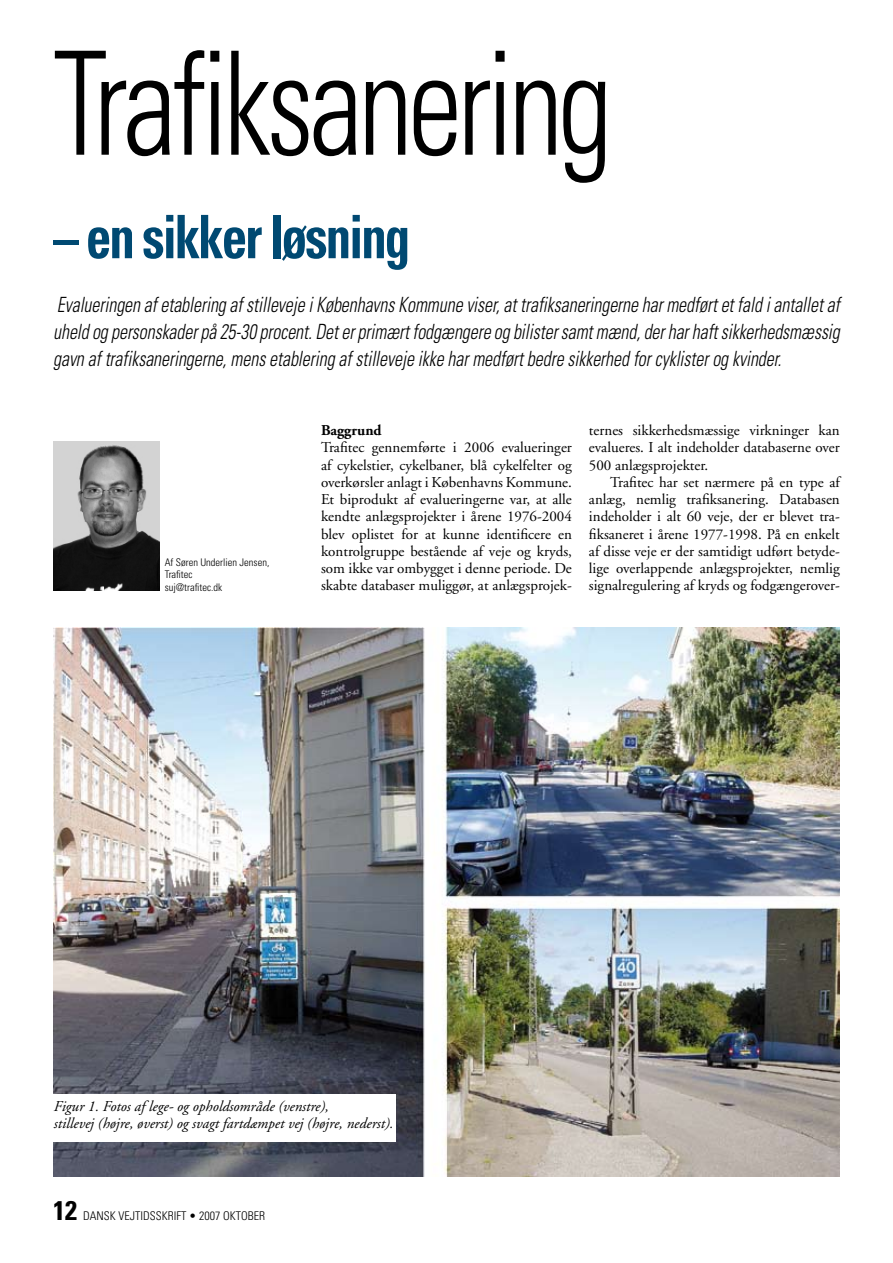
<style>
.page{position:relative;width:893px;height:1263px;background:#fff}
.page>*{position:absolute;margin:0;border:0;box-sizing:border-box;transform-origin:0 0}
.t1{font:300 condensed 144px "Univers";letter-spacing:-.04em;color:#000;scale:.85 1}
.t2{font:700 condensed 60px "Univers";letter-spacing:-.04em;color:#004972;scale:.85 1}
.t3{font:700 condensed 27px "Univers";color:#000}
.t4{font:italic 300 condensed 21px/27px "Univers";color:#000;text-align:justify;scale:.85 1}
.t5{font:15px/17.2px "Adobe Garamond";color:#000;text-align:justify}
.t6{font:italic 15px/17.2px "Adobe Garamond";color:#000}
.t7{font:700 15px "Adobe Garamond";color:#000}
.t8{font:300 condensed 12px "Univers";color:#000}
.t9{font:300 condensed 10.5px/12.6px "Univers";color:#000}
</style>
<div class="page">
<img style="left:53px;top:441px;width:106px;height:149px">
<img style="left:53px;top:628px;width:787px;height:549px">
<div style="left:28px;top:1094px;width:368px;height:47px;background:#fff"></div>
<h1 class="t1" style="left:53px;top:17px;width:660px">Trafiksanering</h1>
<h2 class="t2" style="left:53px;top:200px;width:422px">– en sikker løsning</h2>
<p class="t4" style="left:53px;top:291px;width:927px">Evalueringen af etablering af stilleveje i Københavns Kommune viser, at trafiksaneringerne har medført et fald i antallet af uheld og personskader på 25-30 procent. Det er primært fodgængere og bilister samt mænd, der har haft sikkerhedsmæssig gavn af trafiksaneringerne, mens etablering af stilleveje ikke har medført bedre sikkerhed for cyklister og kvinder.</p>
<p class="t9" style="left:165px;top:556px;width:106px">Af Søren Underlien Jensen,<br>Trafitec<br>suj@trafitec.dk</p>
<p class="t7" style="left:321px;top:422px;width:62px">Baggrund</p>
<p class="t5" style="left:321px;top:439px;width:252px">Trafitec gennemførte i 2006 evalueringer af cykelstier, cykelbaner, blå cykelfelter og overkørsler anlagt i Københavns Kommune.<br>Et biprodukt af evalueringerne var, at alle kendte anlægsprojekter i årene 1976-2004 blev oplistet for at kunne identificere en kontrolgruppe bestående af veje og kryds, som ikke var ombygget i denne periode. De skabte databaser muliggør, at anlægsprojek-</p>
<p class="t5" style="left:589px;top:422px;width:252px">ternes sikkerhedsmæssige virkninger kan evalueres. I alt indeholder databaserne over 500 anlægsprojekter.</p>
<p class="t5" style="left:589px;top:474px;width:252px;text-indent:21px">Trafitec har set nærmere på en type af anlæg, nemlig trafiksanering. Databasen indeholder i alt 60 veje, der er blevet tra&shy;fiksaneret i årene 1977-1998. På en enkelt af disse veje er der samtidigt udført betyde&shy;lige overlappende anlægsprojekter, nemlig signalregulering af kryds og fodgængerover-</p>
<p class="t6" style="left:54px;top:1098px;width:341px">Figur 1. Fotos af lege- og opholdsområde (venstre),<br>stillevej (højre, øverst) og svagt fartdæmpet vej (højre, nederst).</p>
<h3 class="t3" style="left:53px;top:1194px;width:25px">12</h3>
<p class="t8" style="left:83px;top:1209px;width:183px">DANSK VEJTIDSSKRIFT • 2007 OKTOBER</p>
</div>
